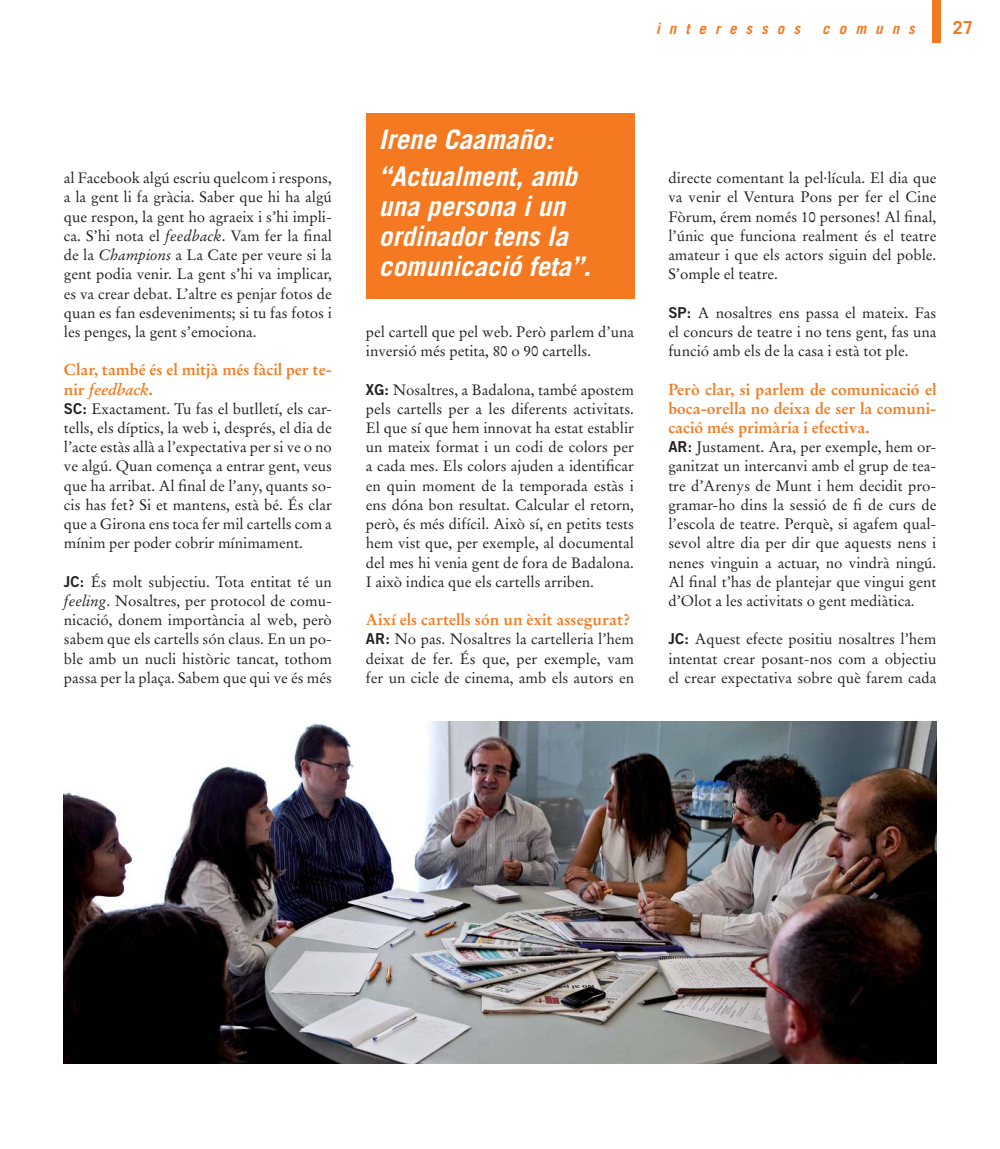
<style>
.page{position:relative;width:1000px;height:1149px;background:#fff}
.page>*{position:absolute;margin:0;border:0;box-sizing:border-box;transform-origin:0 0}
.t1{font:italic 700 27px/30px "Trade Gothic LT Std";color:#fff}
.t2{font:700 18px "Trade Gothic LT Std";color:#f47920}
.t3{font:700 15.75px/19.2px "Stempel Garamond LT Std";color:#f47920}
.t4{font:15px/19.2px "Stempel Garamond LT Std";color:#231f20;text-align:justify}
.t5{font:italic 700 15px "Trade Gothic LT Std";letter-spacing:.6em;color:#f47920}
.s1{font-style:italic}
.s2{font-family:"Trade Gothic LT Std Bd 2"}
</style>
<div class="page">
<div style="left:931px;top:0;width:9px;height:43px;background:#f47920"></div>
<img style="left:64px;top:721px;width:872px;height:342px">
<div style="left:366px;top:112px;width:268px;height:186px;background:#f47920"></div>
<p class="t5" style="left:655px;top:23px;width:146px">interessos</p>
<p class="t5" style="left:822px;top:23px;width:94px">comuns</p>
<p class="t2" style="left:952px;top:21px;width:22px">27</p>
<p class="t4" style="left:64px;top:170px;width:269px">al Facebook algú escriu quelcom i respons, a la gent li fa gràcia. Saber que hi ha algú que respon, la gent ho agraeix i s’hi impli&shy;ca. S’hi nota el <span class="s1">feedback</span>. Vam fer la final de la <span class="s1">Champions</span> a La Cate per veure si la gent podia venir. La gent s’hi va implicar, es va crear debat. L’altre es penjar fotos de quan es fan esdeveniments; si tu fas fotos i les penges, la gent s’emociona.</p>
<p class="t3" style="left:64px;top:361px;width:269px">Clar, també és el mitjà més fàcil per te&shy;nir <span class="s1">feedback</span>.</p>
<p class="t4" style="left:64px;top:400px;width:269px"><span class="s2">SC:</span> Exactament. Tu fas el butlletí, els car&shy;tells, els díptics, la web i, després, el dia de l’acte estàs allà a l’expectativa per si ve o no ve algú. Quan comença a entrar gent, veus que ha arribat. Al final de l’any, quants so&shy;cis has fet? Si et mantens, està bé. És clar que a Girona ens toca fer mil cartells com a mínim per poder cobrir mínimament.</p>
<p class="t4" style="left:64px;top:573px;width:269px"><span class="s2">JC:</span> És molt subjectiu. Tota entitat té un <span class="s1">feeling</span>. Nosaltres, per protocol de comu&shy;nicació, donem importància al web, però sabem que els cartells són claus. En un po&shy;ble amb un nucli històric tancat, tothom passa per la plaça. Sabem que qui ve és més</p>
<h1 class="t1" style="left:379px;top:123px;width:200px;line-height:36.5px">Irene Caamaño: “Actualment, amb</h1>
<h1 class="t1" style="left:379px;top:193px;width:213px">una persona i un ordinador tens la comunicació feta”.</h1>
<p class="t4" style="left:366px;top:323px;width:269px">pel cartell que pel web. Però parlem d’una inversió més petita, 80 o 90 cartells.</p>
<p class="t4" style="left:366px;top:381px;width:269px"><span class="s2">XG:</span> Nosaltres, a Badalona, també apostem pels cartells per a les diferents activitats.<br>El que sí que hem innovat ha estat establir un mateix format i un codi de colors per a cada mes. Els colors ajuden a identificar en quin moment de la temporada estàs i ens dóna bon resultat. Calcular el retorn, però, és més difícil. Això sí, en petits tests hem vist que, per exemple, al documental del mes hi venia gent de fora de Badalona.<br>I això indica que els cartells arriben.</p>
<p class="t3" style="left:366px;top:611px;width:265px">Així els cartells són un èxit assegurat?</p>
<p class="t4" style="left:366px;top:630px;width:269px"><span class="s2">AR:</span> No pas. Nosaltres la cartelleria l’hem deixat de fer. És que, per exemple, vam fer un cicle de cinema, amb els autors en</p>
<p class="t4" style="left:668px;top:170px;width:269px">directe comentant la pel·lícula. El dia que va venir el Ventura Pons per fer el Cine Fòrum, érem només 10 persones! Al final, l’únic que funciona realment és el teatre amateur i que els actors siguin del poble.<br>S’omple el teatre.</p>
<p class="t4" style="left:668px;top:304px;width:269px"><span class="s2">SP:</span> A nosaltres ens passa el mateix. Fas el concurs de teatre i no tens gent, fas una funció amb els de la casa i està tot ple.</p>
<p class="t3" style="left:668px;top:381px;width:269px;text-align:justify">Però clar, si parlem de comunicació el boca-orella no deixa de ser la comuni&shy;cació més primària i efectiva.</p>
<p class="t4" style="left:668px;top:438px;width:269px"><span class="s2">AR:</span> Justament. Ara, per exemple, hem or&shy;ganitzat un intercanvi amb el grup de tea&shy;tre d’Arenys de Munt i hem decidit pro&shy;gramar-ho dins la sessió de fi de curs de l’escola de teatre. Perquè, si agafem qual&shy;sevol altre dia per dir que aquests nens i nenes vinguin a actuar, no vindrà ningú.<br>Al final t’has de plantejar que vingui gent d’Olot a les activitats o gent mediàtica.</p>
<p class="t4" style="left:668px;top:630px;width:269px"><span class="s2">JC:</span> Aquest efecte positiu nosaltres l’hem intentat crear posant-nos com a objectiu el crear expectativa sobre què farem cada</p>
</div>
